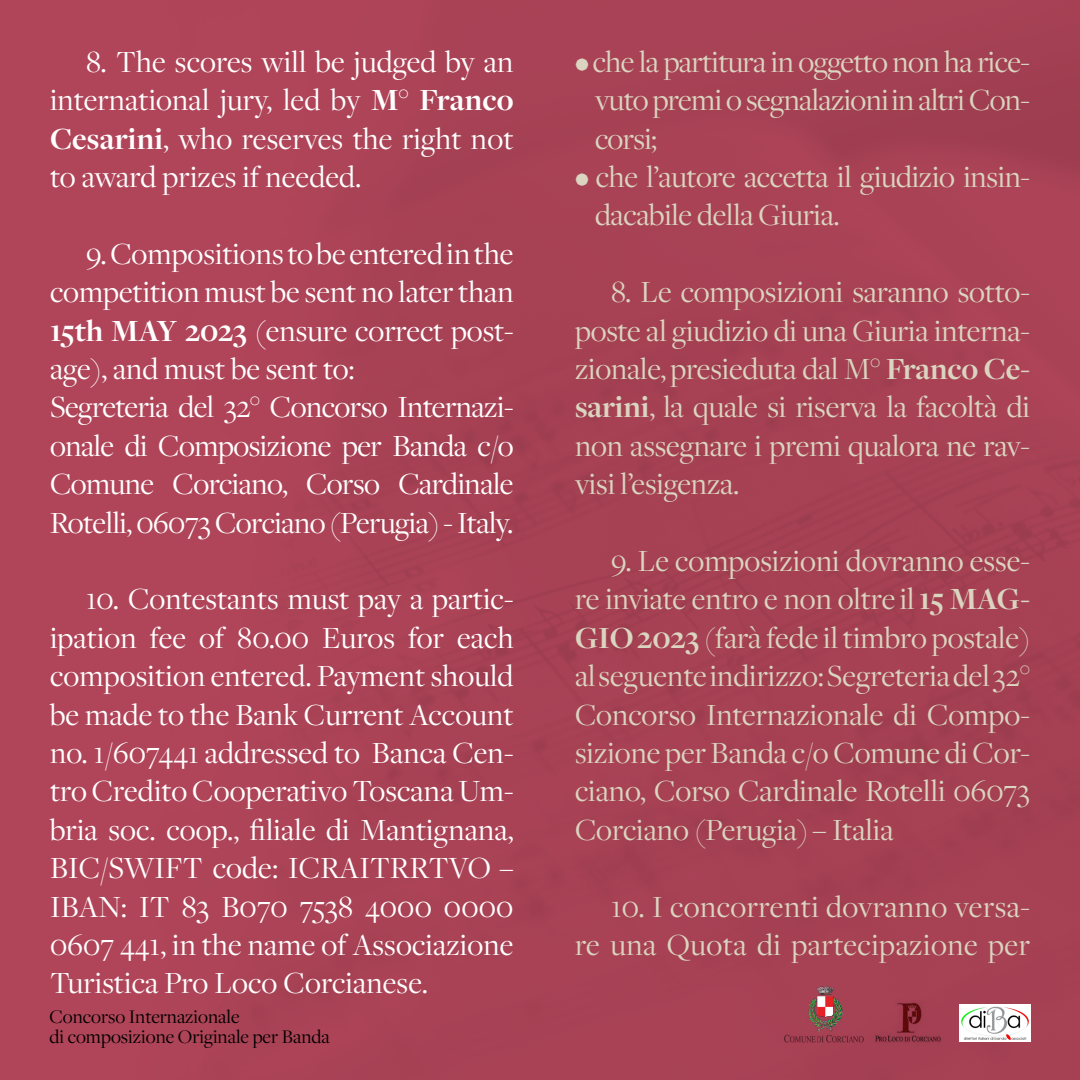
<style>
.page{position:relative;width:1080px;height:1080px;background:#a84255}
.page>*{position:absolute;margin:0;border:0;box-sizing:border-box;transform-origin:0 0}
.t1{font:32px/38.4px "Freight Disp Pro";color:#fff;text-align:justify}
.t2{font:32px/38.4px "Freight Disp Pro";letter-spacing:-.005em;color:#dad4c0;text-align:justify}
.t3{font:32px/38.4px "Freight Disp Pro";letter-spacing:.015em;color:#dad4c0;text-align:right}
.t4{font:20px/20px "Freight Disp Pro";color:#000}
.s1{font-weight:700}
</style>
<div class="page">
<img style="left:782px;top:994px;width:26px;height:25px">
<img style="left:843px;top:994px;width:10px;height:25px">
<img style="left:782px;top:1019px;width:71px;height:26px">
<img style="left:960px;top:1005px;width:70px;height:36px">
<img style="left:853px;top:981px;width:106px;height:80px">
<img style="left:808px;top:987px;width:35px;height:45px">
<p class="t1" style="left:50px;top:41px;width:465px;text-indent:36px">8. The scores will be judged by an international jury, led by <span class="s1">M° Franco Cesarini</span>, who reserves the right not to award prizes if needed.</p>
<p class="t1" style="left:50px;top:233px;width:465px;text-indent:36px">9. Compositions to be entered in the competition must be sent no later than <span class="s1">15th MAY 2023</span> (ensure correct post&shy;age), and must be sent to:</p>
<p class="t1" style="left:50px;top:387px;width:465px">Segreteria del 32° Concorso Internazi&shy;onale di Composizione per Banda c/o Comune Corciano, Corso Cardinale Rotelli, 06073 Corciano (Perugia) - Italy.</p>
<p class="t1" style="left:50px;top:579px;width:465px;text-indent:36px">10. Contestants must pay a partic&shy;ipation fee of 80.00 Euros for each composition entered. Payment should be made to the Bank Current Account no. 1/607441 addressed to Banca Cen&shy;tro Credito Cooperativo Toscana Um&shy;bria soc. coop., filiale di Mantignana, BIC/SWIFT code: ICRAITRRTVO – IBAN: IT 83 B070 7538 4000 0000<br>0607 441, in the name of Associazione Turistica Pro Loco Corcianese.</p>
<p class="t4" style="left:50px;top:1006px;width:282px">Concorso Internazionale<br>di composizione Originale per Banda</p>
<p class="t2" style="left:595px;top:41px;width:437px;text-indent:-20px">• che la partitura in oggetto non ha rice&shy;vuto premi o segnalazioni in altri Con&shy;corsi;</p>
<p class="t2" style="left:595px;top:157px;width:437px;text-indent:-20px">• che l’autore accetta il giudizio insin&shy;dacabile della Giuria.</p>
<p class="t2" style="left:575px;top:272px;width:457px;text-indent:36px">8. Le composizioni saranno sotto&shy;poste al giudizio di una Giuria interna&shy;zionale, presieduta dal M<span class="s1">° Franco Ce&shy;sarini</span>, la quale si riserva la facoltà di non assegnare i premi qualora ne rav&shy;visi l’esigenza.</p>
<p class="t2" style="left:575px;top:541px;width:457px;text-indent:36px">9. Le composizioni dovranno esse&shy;re inviate entro e non oltre il <span class="s1">15 MAG-GIO 2023</span> (farà fede il timbro postale) al seguente indirizzo: Segreteria del 32° Concorso Internazionale di Compo&shy;sizione per Banda c/o Comune di Cor&shy;ciano, Corso Cardinale Rotelli 06073<br>Corciano (Perugia) – Italia</p>
<p class="t3" style="left:575px;top:886px;width:457px">10. I concorrenti dovranno versa-<br>re una Quota di partecipazione per</p>
</div>
